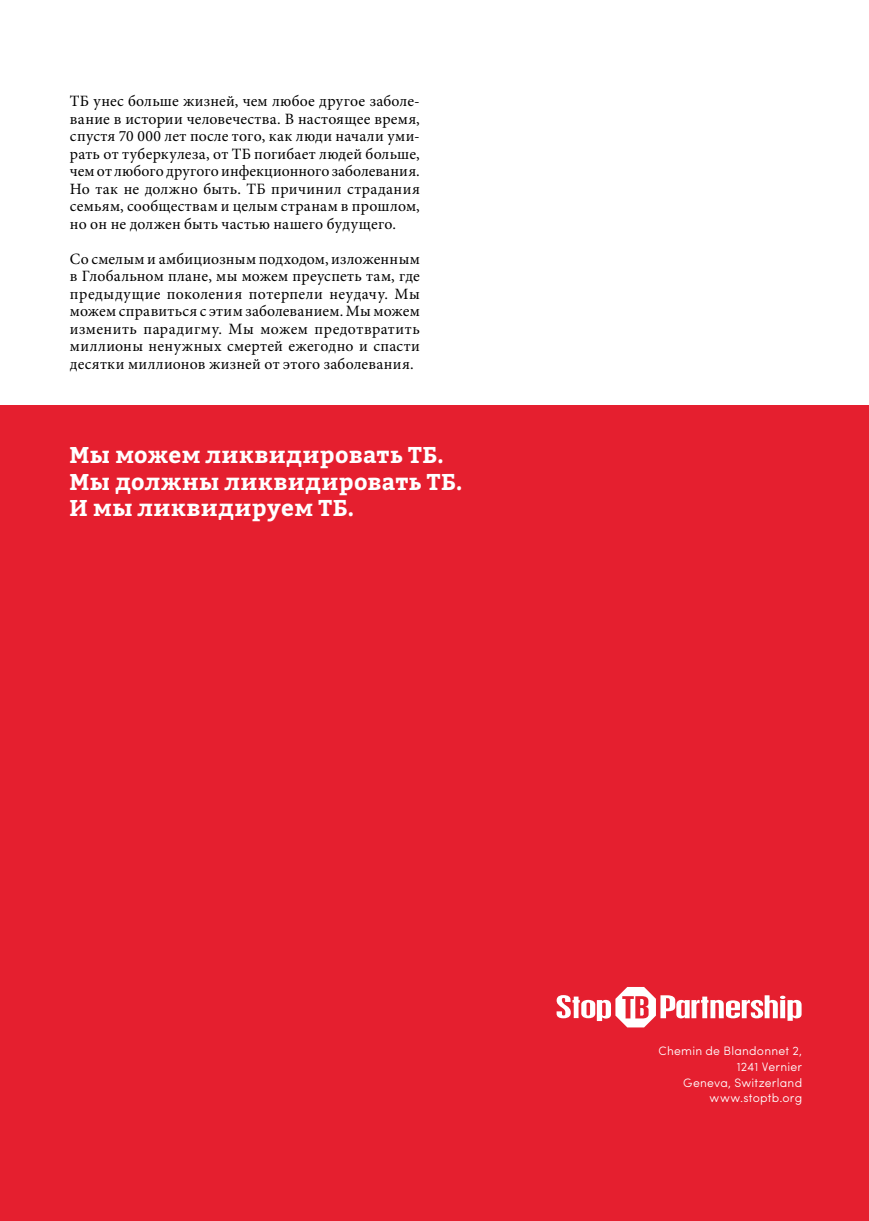
<style>
.page{position:relative;width:869px;height:1221px;background:#fff}
.page>*{position:absolute;margin:0;border:0;box-sizing:border-box;transform-origin:0 0}
.t1{font:700 22.75px/26.2px "Bitter";letter-spacing:.02em;color:#fff}
.t2{font:15.75px/17.5px "Minion Pro";letter-spacing:.015em;color:#000;text-align:justify}
.t3{font:300 12.25px/15.8px "Sofia Pro";letter-spacing:.02em;color:#fff;text-align:right}
</style>
<div class="page">
<div style="left:0;top:406px;width:868px;height:814px;background:#e51f2f"></div>
<svg style="left:556px;top:987px;width:245px;height:40px"></svg>
<p class="t2" style="left:70px;top:92px;width:351px">ТБ унес больше жизней, чем любое другое заболе&shy;вание в истории человечества. В настоящее время, спустя 70 000 лет после того, как люди начали уми&shy;рать от туберкулеза, от ТБ погибает людей больше, чем от любого другого инфекционного заболевания.<br>Но так не должно быть. ТБ причинил страдания семьям, сообществам и целым странам в прошлом, но он не должен быть частью нашего будущего.</p>
<p class="t2" style="left:70px;top:250px;width:351px">Со смелым и амбициозным подходом, изложенным в Глобальном плане, мы можем преуспеть там, где предыдущие поколения потерпели неудачу. Мы можем справиться с этим заболеванием. Мы можем изменить парадигму. Мы можем предотвратить миллионы ненужных смертей ежегодно и спасти десятки миллионов жизней от этого заболевания.</p>
<h1 class="t1" style="left:69px;top:441px;width:394px">Мы можем ликвидировать ТБ.<br>Мы должны ликвидировать ТБ.<br>И мы ликвидируем ТБ.</h1>
<p class="t3" style="left:658px;top:1042px;width:145px">Chemin de Blandonnet 2,<br>1241 Vernier<br>Geneva, Switzerland www.stoptb.org</p>
</div>
